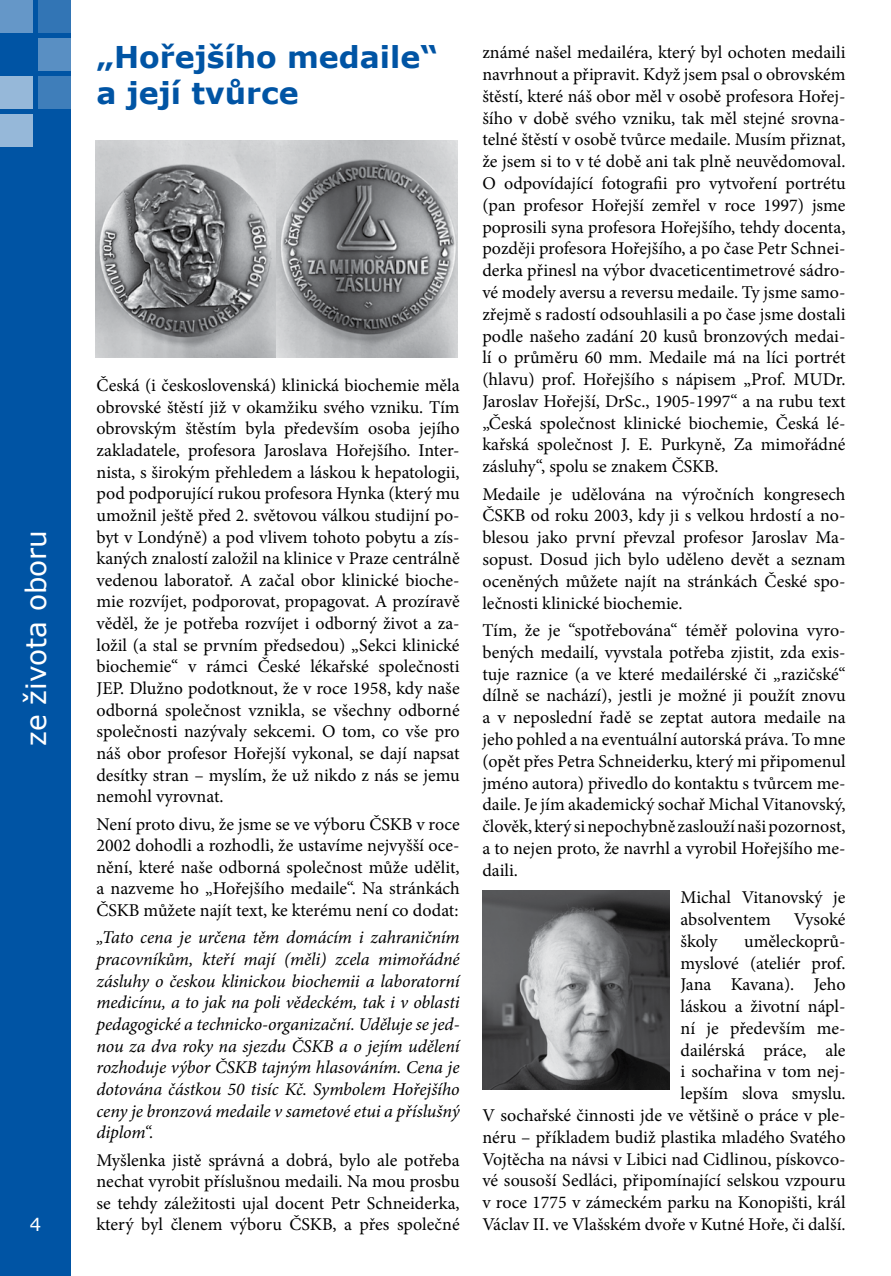
<style>
.page{position:relative;width:891px;height:1276px;background:#fff}
.page>*{position:absolute;margin:0;border:0;box-sizing:border-box;transform-origin:0 0}
.t1{font:700 30px/36px "Verdana";color:#0054a4}
.t2{font:28px "Verdana";color:#fff}
.t3{font:18px/21.8px "Minion Pro";color:#000;text-align:justify}
.t4{font:italic 18px/21.6px "Minion Pro";letter-spacing:-.01em;color:#000;text-align:justify}
.t5{font:18px "Verdana";color:#fff}
</style>
<div class="page">
<div style="left:0;top:0;width:71px;height:1276px;background:#0054a4"></div>
<div style="left:0;top:0;width:33px;height:33px;background:#6597c8"></div>
<div style="left:0;top:76px;width:33px;height:33px;background:#96b8d9"></div>
<div style="left:0;top:114px;width:33px;height:33px;background:#96b8d9"></div>
<div style="left:38px;top:0;width:33px;height:33px;background:#3275b5"></div>
<div style="left:38px;top:38px;width:33px;height:33px;background:#598fc3"></div>
<div style="left:38px;top:76px;width:33px;height:33px;background:#3f7eba"></div>
<img style="left:95px;top:140px;width:362px;height:217px">
<img style="left:482px;top:890px;width:186px;height:200px">
<h2 class="t2" style="left:18px;top:746px;width:217px;rotate:-90deg">ze života oboru</h2>
<p class="t5" style="left:30px;top:1212px;width:13px">4</p>
<h1 class="t1" style="left:96px;top:40px;width:343px">„Hořejšího medaile“ a její tvůrce</h1>
<p class="t3" style="left:96px;top:374px;width:364px">Česká (i československá) klinická biochemie měla obrovské štěstí již v okamžiku svého vzniku. Tím obrovským štěstím byla především osoba jejího zakladatele, profesora Jaroslava Hořejšího. Inter&shy;nista, s širokým přehledem a láskou k hepatologii, pod podporující rukou profesora Hynka (který mu umožnil ještě před 2. světovou válkou studijní po&shy;byt v Londýně) a pod vlivem tohoto pobytu a zís&shy;kaných znalostí založil na klinice v Praze centrálně vedenou laboratoř. A začal obor klinické bioche&shy;mie rozvíjet, podporovat, propagovat. A prozíravě věděl, že je potřeba rozvíjet i odborný život a za&shy;ložil (a stal se prvním předsedou) „Sekci klinické biochemie“ v rámci České lékařské společnosti JEP. Dlužno podotknout, že v roce 1958, kdy naše odborná společnost vznikla, se všechny odborné společnosti nazývaly sekcemi. O tom, co vše pro náš obor profesor Hořejší vykonal, se dají napsat desítky stran – myslím, že už nikdo z nás se jemu nemohl vyrovnat.</p>
<p class="t3" style="left:96px;top:813px;width:364px">Není proto divu, že jsme se ve výboru ČSKB v roce 2002 dohodli a rozhodli, že ustavíme nejvyšší oce&shy;nění, které naše odborná společnost může udělit, a nazveme ho „Hořejšího medaile“. Na stránkách ČSKB můžete najít text, ke kterému není co dodat:</p>
<p class="t4" style="left:96px;top:927px;width:364px">„Tato cena je určena těm domácím i zahraničním pracovníkům, kteří mají (měli) zcela mimořádné zásluhy o českou klinickou biochemii a laboratorní medicínu, a to jak na poli vědeckém, tak i v oblasti pedagogické a technicko-organizační. Uděluje se jed&shy;nou za dva roky na sjezdu ČSKB a o jejím udělení rozhoduje výbor ČSKB tajným hlasováním. Cena je dotována částkou 50 tisíc Kč. Symbolem Hořejšího ceny je bronzová medaile v sametové etui a příslušný diplom“.</p>
<p class="t3" style="left:96px;top:1149px;width:364px">Myšlenka jistě správná a dobrá, bylo ale potřeba nechat vyrobit příslušnou medaili. Na mou prosbu se tehdy záležitosti ujal docent Petr Schneiderka, který byl členem výboru ČSKB, a přes společné</p>
<p class="t3" style="left:482px;top:42px;width:364px">známé našel medailéra, který byl ochoten medaili navrhnout a připravit. Když jsem psal o obrovském štěstí, které náš obor měl v osobě profesora Hořej&shy;šího v době svého vzniku, tak měl stejné srovna&shy;telné štěstí v osobě tvůrce medaile. Musím přiznat, že jsem si to v té době ani tak plně neuvědomoval.<br>O odpovídající fotografii pro vytvoření portrétu (pan profesor Hořejší zemřel v roce 1997) jsme poprosili syna profesora Hořejšího, tehdy docenta, později profesora Hořejšího, a po čase Petr Schnei&shy;derka přinesl na výbor dvaceticentimetrové sádro&shy;vé modely aversu a reversu medaile. Ty jsme samo&shy;zřejmě s radostí odsouhlasili a po čase jsme dostali podle našeho zadání 20 kusů bronzových medai&shy;lí o průměru 60 mm. Medaile má na líci portrét (hlavu) prof. Hořejšího s nápisem „Prof. MUDr.<br>Jaroslav Hořejší, DrSc., 1905-1997“ a na rubu text „Česká společnost klinické biochemie, Česká lé&shy;kařská společnost J. E. Purkyně, Za mimořádné zásluhy“, spolu se znakem ČSKB.</p>
<p class="t3" style="left:482px;top:483px;width:364px">Medaile je udělována na výročních kongresech ČSKB od roku 2003, kdy ji s velkou hrdostí a no&shy;blesou jako první převzal profesor Jaroslav Ma&shy;sopust. Dosud jich bylo uděleno devět a seznam oceněných můžete najít na stránkách České spo&shy;lečnosti klinické biochemie.</p>
<p class="t3" style="left:482px;top:619px;width:364px">Tím, že je “spotřebována“ téměř polovina vyro&shy;bených medailí, vyvstala potřeba zjistit, zda exis&shy;tuje raznice (a ve které medailérské či „razičské“ dílně se nachází), jestli je možné ji použít znovu a v neposlední řadě se zeptat autora medaile na jeho pohled a na eventuální autorská práva. To mne (opět přes Petra Schneiderku, který mi připomenul jméno autora) přivedlo do kontaktu s tvůrcem me&shy;daile. Je jím akademický sochař Michal Vitanovský, člověk, který si nepochybně zaslouží naši pozornost, a to nejen proto, že navrhl a vyrobil Hořejšího me&shy;daili.</p>
<p class="t3" style="left:680px;top:886px;width:166px">Michal Vitanovský je absolventem</p>
<p class="t3" style="left:793px;top:908px;width:53px">Vysoké</p>
<p class="t3" style="left:482px;top:930px;width:364px;text-align:right">uměleckoprů-<br>myslové (ateliér prof.<br>Jana Kavana). Jeho<br>láskou a životní nápl-<br>ní je především me-<br>dailérská práce, ale<br>i sochařina v tom nej-<br>lepším slova smyslu.<br>V sochařské činnosti jde ve většině o práce v ple&shy;néru – příkladem budiž plastika mladého Svatého<br>Vojtěcha na návsi v Libici nad Cidlinou, pískovco&shy;vé sousoší Sedláci, připomínající selskou vzpouru v roce 1775 v zámeckém parku na Konopišti, král<br>Václav II. ve Vlašském dvoře v Kutné Hoře, či další.</p>
<p class="t3" style="left:680px;top:930px;width:39px">školy</p>
</div>
